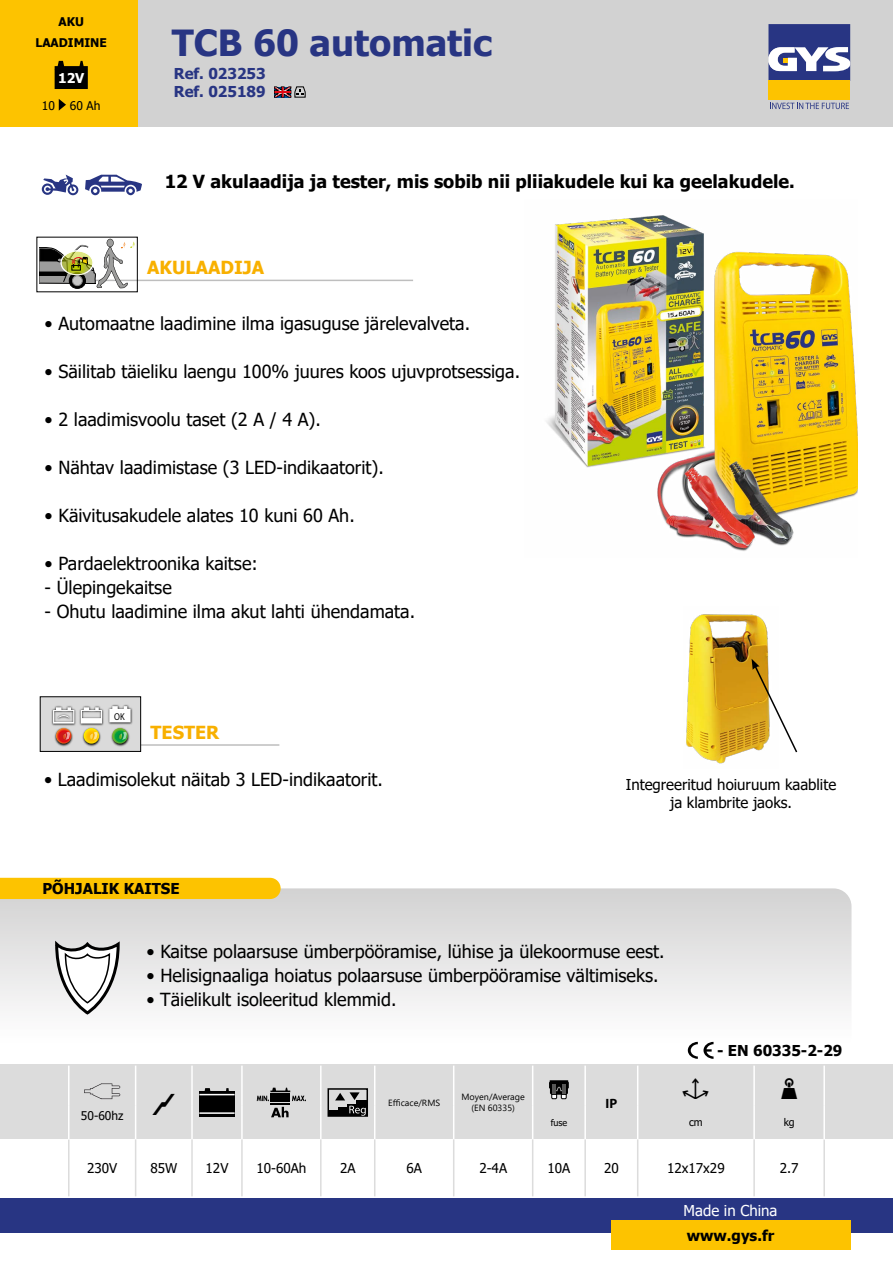
<style>
.page{position:relative;width:893px;height:1263px;background:#fff}
.page>*{position:absolute;margin:0;border:0;box-sizing:border-box;transform-origin:0 0}
.t1{font:700 36px "Tahoma";color:#283583}
.t2{font:18px "Tahoma";color:#000}
.t3{font:700 18px "Tahoma";color:#000}
.t4{font:700 18px "Tahoma";color:#f8b000}
.t5{font:15px/18px "Tahoma";color:#000;text-align:center}
.t6{font:700 15px "Tahoma";color:#000}
.t7{font:700 15px/18px "Tahoma";color:#283583}
.t8{font:15px "Tahoma";color:#fff}
.t9{font:13.5px "Tahoma";color:#000}
.t10{font:700 13.5px "Tahoma";color:#fff}
.t11{font:700 13.5px "Myriad Pro";color:#000}
.t12{font:12px "Tahoma";color:#000}
.t13{font:700 12px/21px "Tahoma";color:#000;text-align:center}
.t14{font:10.5px "Tahoma";color:#000}
.t15{font:700 expanded 10.05px "Swiss 721 BT";color:#000;scale:.85 1}
.t16{font:9px/10.8px "Segoe UI";color:#000;text-align:center}
.t17{font:9px "Tahoma";color:#000}
</style>
<div class="page">
<svg style="left:0;top:888px;width:851px;height:164px"></svg>
<div style="left:0;top:878px;width:281px;height:21px;background:#fdc300"></div>
<svg style="left:54px;top:937px;width:67px;height:79px"></svg>
<div style="left:137px;top:0;width:756px;height:127px;background:#d2d2d2"></div>
<div style="left:0;top:1198px;width:893px;height:34px;background:#283583"></div>
<div style="left:768px;top:81px;width:82px;height:19px;background:#fdc300"></div>
<svg style="left:768px;top:24px;width:82px;height:57px;background:#676ea1"></svg>
<svg style="left:770px;top:103px;width:79px;height:6px"></svg>
<div style="left:0;top:0;width:137px;height:127px;background:#fdc300"></div>
<div style="left:611px;top:1220px;width:239px;height:30px;background:#fdc300"></div>
<img style="left:546px;top:215px;width:311px;height:336px">
<div style="left:0;top:1064px;width:893px;height:75px;background:#dcdcdc"></div>
<svg style="left:136px;top:1139px;width:503px;height:57px"></svg>
<hr style="left:135px;top:1065px;width:1px;height:40px;background:#fff">
<hr style="left:191px;top:1065px;width:2px;height:40px;background:#fff">
<hr style="left:241px;top:1065px;width:2px;height:40px;background:#fff">
<hr style="left:320px;top:1065px;width:2px;height:40px;background:#fff">
<hr style="left:374px;top:1065px;width:1px;height:40px;background:#fff">
<hr style="left:453px;top:1065px;width:1px;height:40px;background:#fff">
<hr style="left:532px;top:1065px;width:1px;height:40px;background:#fff">
<hr style="left:584px;top:1065px;width:2px;height:40px;background:#fff">
<hr style="left:637px;top:1065px;width:1px;height:40px;background:#fff">
<hr style="left:753px;top:1065px;width:2px;height:40px;background:#fff">
<hr style="left:135px;top:1105px;width:1px;height:34px;background:#fff">
<hr style="left:191px;top:1105px;width:2px;height:34px;background:#fff">
<hr style="left:241px;top:1105px;width:2px;height:34px;background:#fff">
<hr style="left:320px;top:1105px;width:2px;height:34px;background:#fff">
<hr style="left:374px;top:1105px;width:1px;height:34px;background:#fff">
<hr style="left:453px;top:1105px;width:1px;height:34px;background:#fff">
<hr style="left:532px;top:1105px;width:1px;height:34px;background:#fff">
<hr style="left:584px;top:1105px;width:2px;height:34px;background:#fff">
<hr style="left:637px;top:1105px;width:1px;height:34px;background:#fff">
<hr style="left:753px;top:1105px;width:2px;height:34px;background:#fff">
<hr style="left:68px;top:1139px;width:2px;height:57px;background:#dcdcdc">
<hr style="left:135px;top:1139px;width:1px;height:57px;background:#dcdcdc">
<hr style="left:191px;top:1139px;width:2px;height:57px;background:#dcdcdc">
<hr style="left:241px;top:1139px;width:2px;height:57px;background:#dcdcdc">
<hr style="left:320px;top:1139px;width:2px;height:57px;background:#dcdcdc">
<hr style="left:374px;top:1139px;width:1px;height:57px;background:#dcdcdc">
<hr style="left:453px;top:1139px;width:1px;height:57px;background:#dcdcdc">
<hr style="left:532px;top:1139px;width:1px;height:57px;background:#dcdcdc">
<hr style="left:584px;top:1139px;width:2px;height:57px;background:#dcdcdc">
<hr style="left:637px;top:1139px;width:1px;height:57px;background:#dcdcdc">
<hr style="left:753px;top:1139px;width:2px;height:57px;background:#dcdcdc">
<hr style="left:68px;top:1065px;width:2px;height:40px;background:#fff">
<hr style="left:68px;top:1105px;width:2px;height:34px;background:#fff">
<hr style="left:823px;top:1139px;width:2px;height:57px;background:#dcdcdc">
<hr style="left:823px;top:1065px;width:2px;height:40px;background:#fff">
<hr style="left:823px;top:1105px;width:2px;height:34px;background:#fff">
<svg style="left:84px;top:1083px;width:36px;height:16px"></svg>
<div style="left:199px;top:1091px;width:36px;height:26px;background:#000"></div>
<hr style="left:199px;top:1112px;width:36px;height:2px;background:#fff">
<hr style="left:199px;top:1094px;width:36px;height:1px;background:#fff">
<svg style="left:204px;top:1088px;width:7px;height:3px"></svg>
<svg style="left:271px;top:1107px;width:18px;height:10px"></svg>
<hr style="left:270px;top:1103px;width:20px;height:2px;background:#000">
<div style="left:270px;top:1093px;width:20px;height:9px;background:#000"></div>
<svg style="left:257px;top:1088px;width:49px;height:13px"></svg>
<div style="left:327px;top:1088px;width:41px;height:29px;border:2px solid #000"></div>
<div style="left:328px;top:1111px;width:10px;height:5px;background:#000"></div>
<div style="left:338px;top:1107px;width:10px;height:9px;background:#000"></div>
<svg style="left:348px;top:1104px;width:9px;height:11px"></svg>
<div style="left:357px;top:1100px;width:10px;height:16px;background:#000"></div>
<svg style="left:349px;top:1106px;width:17px;height:10px"></svg>
<svg style="left:335px;top:1092px;width:25px;height:8px"></svg>
<svg style="left:549px;top:1080px;width:19px;height:19px"></svg>
<img style="left:686px;top:614px;width:83px;height:150px">
<svg style="left:752px;top:659px;width:46px;height:95px"></svg>
<svg style="left:42px;top:175px;width:36px;height:20px"></svg>
<svg style="left:85px;top:175px;width:57px;height:20px"></svg>
<svg style="left:688px;top:1042px;width:25px;height:17px"></svg>
<svg style="left:55px;top:61px;width:33px;height:28px"></svg>
<svg style="left:59px;top:99px;width:7px;height:12px"></svg>
<svg style="left:274px;top:86px;width:32px;height:12px"></svg>
<hr style="left:45px;top:280px;width:368px;height:1px;background:#bebebe">
<hr style="left:45px;top:744px;width:234px;height:2px;background:#bebebe">
<div style="left:40px;top:697px;width:101px;height:54px;background:#dadada"></div>
<div style="left:40px;top:696px;width:101px;height:56px;border:1px solid #000"></div>
<img style="left:51px;top:704px;width:82px;height:43px">
<svg style="left:53px;top:707px;width:21px;height:17px"></svg>
<svg style="left:81px;top:707px;width:21px;height:17px"></svg>
<svg style="left:109px;top:706px;width:22px;height:16px"></svg>
<svg style="left:84px;top:728px;width:15px;height:16px"></svg>
<svg style="left:89px;top:732px;width:8px;height:8px"></svg>
<svg style="left:56px;top:728px;width:16px;height:16px"></svg>
<svg style="left:62px;top:732px;width:8px;height:8px"></svg>
<svg style="left:112px;top:728px;width:16px;height:16px"></svg>
<svg style="left:119px;top:732px;width:8px;height:8px"></svg>
<img style="left:44px;top:288px;width:64px;height:5px">
<svg style="left:40px;top:239px;width:95px;height:49px"></svg>
<p class="t13" style="left:36px;top:12px;width:73px">AKU<br>LAADIMINE</p>
<p class="t10" style="left:58px;top:69px;width:28px">12V</p>
<p class="t12" style="left:42px;top:98px;width:60px">10 60 Ah</p>
<h1 class="t1" style="left:172px;top:18px;width:322px">TCB 60 automatic</h1>
<p class="t7" style="left:174px;top:66px;width:93px">Ref. 023253<br>Ref. 025189</p>
<p class="t3" style="left:165px;top:169px;width:632px">12 V akulaadija ja tester, mis sobib nii pliiakudele kui ka geelakudele.</p>
<p class="t4" style="left:147px;top:255px;width:118px">AKULAADIJA</p>
<p class="t2" style="left:45px;top:311px;width:427px">• Automaatne laadimine ilma igasuguse järelevalveta.</p>
<p class="t2" style="left:45px;top:359px;width:477px">• Säilitab täieliku laengu 100% juures koos ujuvprotsessiga.</p>
<p class="t2" style="left:45px;top:407px;width:278px">• 2 laadimisvoolu taset (2 A / 4 A).</p>
<p class="t2" style="left:45px;top:455px;width:341px">• Nähtav laadimistase (3 LED-indikaatorit).</p>
<p class="t2" style="left:45px;top:503px;width:312px">• Käivitusakudele alates 10 kuni 60 Ah.</p>
<p class="t2" style="left:45px;top:551px;width:215px">• Pardaelektroonika kaitse:</p>
<p class="t2" style="left:45px;top:575px;width:129px">- Ülepingekaitse</p>
<p class="t2" style="left:45px;top:599px;width:372px">- Ohutu laadimine ilma akut lahti ühendamata.</p>
<p class="t15" style="left:114px;top:710px;width:14px">OK</p>
<p class="t4" style="left:151px;top:720px;width:70px">TESTER</p>
<p class="t2" style="left:44px;top:767px;width:340px">• Laadimisolekut näitab 3 LED-indikaatorit.</p>
<p class="t6" style="left:42px;top:878px;width:139px">PÕHJALIK KAITSE</p>
<p class="t5" style="left:626px;top:777px;width:212px">Integreeritud hoiuruum kaablite ja klambrite jaoks.</p>
<p class="t12" style="left:81px;top:1108px;width:44px">50-60hz</p>
<p class="t2" style="left:147px;top:940px;width:519px">• Kaitse polaarsuse ümberpööramise, lühise ja ülekoormuse eest.</p>
<p class="t2" style="left:147px;top:964px;width:513px">• Helisignaaliga hoiatus polaarsuse ümberpööramise vältimiseks.</p>
<p class="t2" style="left:146px;top:988px;width:251px">• Täielikult isoleeritud klemmid.</p>
<p class="t16" style="left:388px;top:1096px;width:53px">Efficace/RMS</p>
<p class="t16" style="left:461px;top:1091px;width:65px">Moyen/Average (EN 60335)</p>
<p class="t11" style="left:606px;top:1094px;width:13px">IP</p>
<p class="t6" style="left:717px;top:1040px;width:127px">- EN 60335-2-29</p>
<p class="t17" style="left:551px;top:1116px;width:18px">fuse</p>
<p class="t14" style="left:689px;top:1115px;width:15px">cm</p>
<p class="t14" style="left:784px;top:1115px;width:13px">kg</p>
<p class="t9" style="left:87px;top:1159px;width:32px">230V</p>
<p class="t9" style="left:150px;top:1159px;width:28px">85W</p>
<p class="t9" style="left:206px;top:1159px;width:24px">12V</p>
<p class="t9" style="left:256px;top:1159px;width:52px">10-60Ah</p>
<p class="t9" style="left:340px;top:1159px;width:17px">2A</p>
<p class="t9" style="left:406px;top:1159px;width:17px">6A</p>
<p class="t9" style="left:479px;top:1159px;width:29px">2-4A</p>
<p class="t9" style="left:547px;top:1159px;width:24px">10A</p>
<p class="t9" style="left:604px;top:1159px;width:16px">20</p>
<p class="t9" style="left:667px;top:1159px;width:59px">12x17x29</p>
<p class="t9" style="left:780px;top:1159px;width:20px">2.7</p>
<p class="t8" style="left:684px;top:1200px;width:95px">Made in China</p>
<p class="t6" style="left:687px;top:1225px;width:89px">www.gys.fr</p>
</div>
